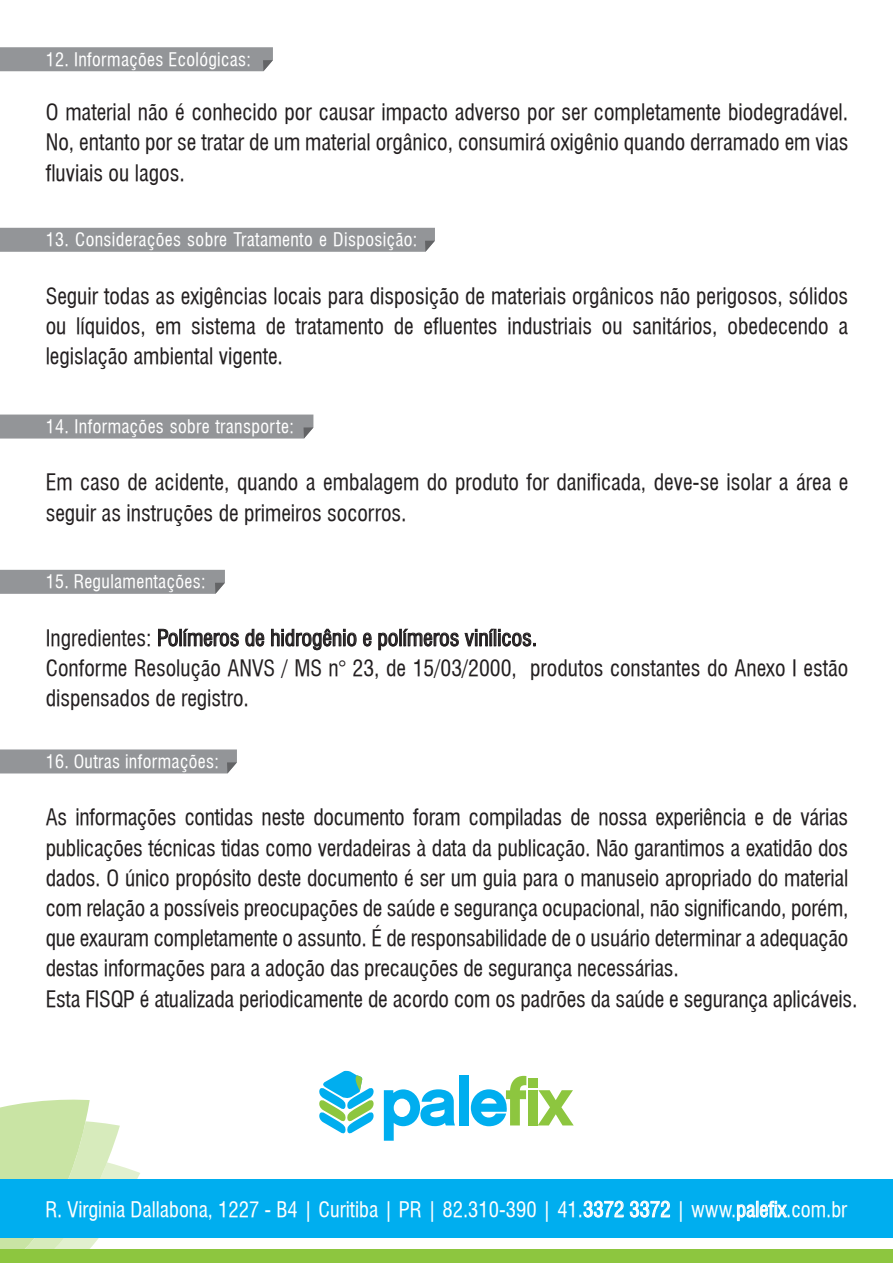
<style>
.page{position:relative;width:893px;height:1263px;background:#fff}
.page>*{position:absolute;margin:0;border:0;box-sizing:border-box;transform-origin:0 0}
.t1{font:21.75px/30.2px "Swiss 721 Condensed BT";letter-spacing:-.01em;color:#231f20}
.t2{font:20.7px "Swiss 721 Condensed BT";color:#fff}
.t3{font:18px "Swiss 721 Condensed BT";letter-spacing:.02em;color:#fff}
</style>
<div class="page">
<svg style="left:0;top:1099px;width:140px;height:151px"></svg>
<svg style="left:384px;top:1089px;width:71px;height:52px"></svg>
<div style="left:459px;top:1075px;width:9px;height:50px;background:#00aeef"></div>
<svg style="left:471px;top:1076px;width:55px;height:50px"></svg>
<div style="left:528px;top:1078px;width:10px;height:9px;background:#8dc63f"></div>
<div style="left:528px;top:1090px;width:10px;height:35px;background:#8dc63f"></div>
<svg style="left:538px;top:1090px;width:36px;height:35px"></svg>
<svg style="left:319px;top:1070px;width:55px;height:64px"></svg>
<div style="left:0;top:1250px;width:893px;height:13px;background:#8dc63f"></div>
<div style="left:0;top:47px;width:273px;height:24px;background:#939598"></div>
<div style="left:0;top:228px;width:435px;height:24px;background:#939598"></div>
<div style="left:0;top:415px;width:313px;height:24px;background:#939598"></div>
<div style="left:0;top:570px;width:225px;height:24px;background:#939598"></div>
<svg style="left:158px;top:628px;width:81px;height:19px"></svg>
<svg style="left:245px;top:628px;width:20px;height:19px"></svg>
<svg style="left:271px;top:628px;width:86px;height:23px"></svg>
<svg style="left:363px;top:632px;width:9px;height:15px"></svg>
<svg style="left:378px;top:628px;width:158px;height:22px"></svg>
<div style="left:0;top:749px;width:237px;height:24px;background:#939598"></div>
<div style="left:0;top:1179px;width:893px;height:59px;background:#00aeef"></div>
<svg style="left:583px;top:1200px;width:87px;height:18px"></svg>
<svg style="left:737px;top:1200px;width:51px;height:21px"></svg>
<p class="t3" style="left:46px;top:48px;width:207px">12. Informações Ecológicas:</p>
<p class="t1" style="left:46px;top:97px;width:804px;text-align:justify">O material não é conhecido por causar impacto adverso por ser completamente biodegradável.<br>No, entanto por se tratar de um material orgânico, consumirá oxigênio quando derramado em vias fluviais ou lagos.</p>
<p class="t3" style="left:46px;top:229px;width:373px">13. Considerações sobre Tratamento e Disposição:</p>
<p class="t1" style="left:46px;top:281px;width:804px;text-align:justify">Seguir todas as exigências locais para disposição de materiais orgânicos não perigosos, sólidos ou líquidos, em sistema de tratamento de efluentes industriais ou sanitários, obedecendo a legislação ambiental vigente.</p>
<p class="t3" style="left:46px;top:416px;width:250px">14. Informações sobre transporte:</p>
<p class="t1" style="left:46px;top:467px;width:804px">Em caso de acidente, quando a embalagem do produto for danificada, deve-se isolar a área e seguir as instruções de primeiros socorros.</p>
<p class="t3" style="left:46px;top:571px;width:161px">15. Regulamentações:</p>
<p class="t1" style="left:46px;top:623px;width:804px">Ingredientes: Polímeros de hidrogênio e polímeros vinílicos.<br>Conforme Resolução ANVS / MS n° 23, de 15/03/2000, produtos constantes do Anexo I estão dispensados de registro.</p>
<p class="t3" style="left:46px;top:750px;width:175px">16. Outras informações:</p>
<p class="t1" style="left:46px;top:802px;width:813px">As informações contidas neste documento foram compiladas de nossa experiência e de várias publicações técnicas tidas como verdadeiras à data da publicação. Não garantimos a exatidão dos dados. O único propósito deste documento é ser um guia para o manuseio apropriado do material com relação a possíveis preocupações de saúde e segurança ocupacional, não significando, porém, que exauram completamente o assunto. É de responsabilidade de o usuário determinar a adequação destas informações para a adoção das precauções de segurança necessárias.<br>Esta FISQP é atualizada periodicamente de acordo com os padrões da saúde e segurança aplicáveis.</p>
<p class="t2" style="left:46px;top:1197px;width:803px">R. Virginia Dallabona, 1227 - B4 | Curitiba | PR | 82.310-390 | 41.3372 3372 | www.palefix.com.br</p>
</div>
